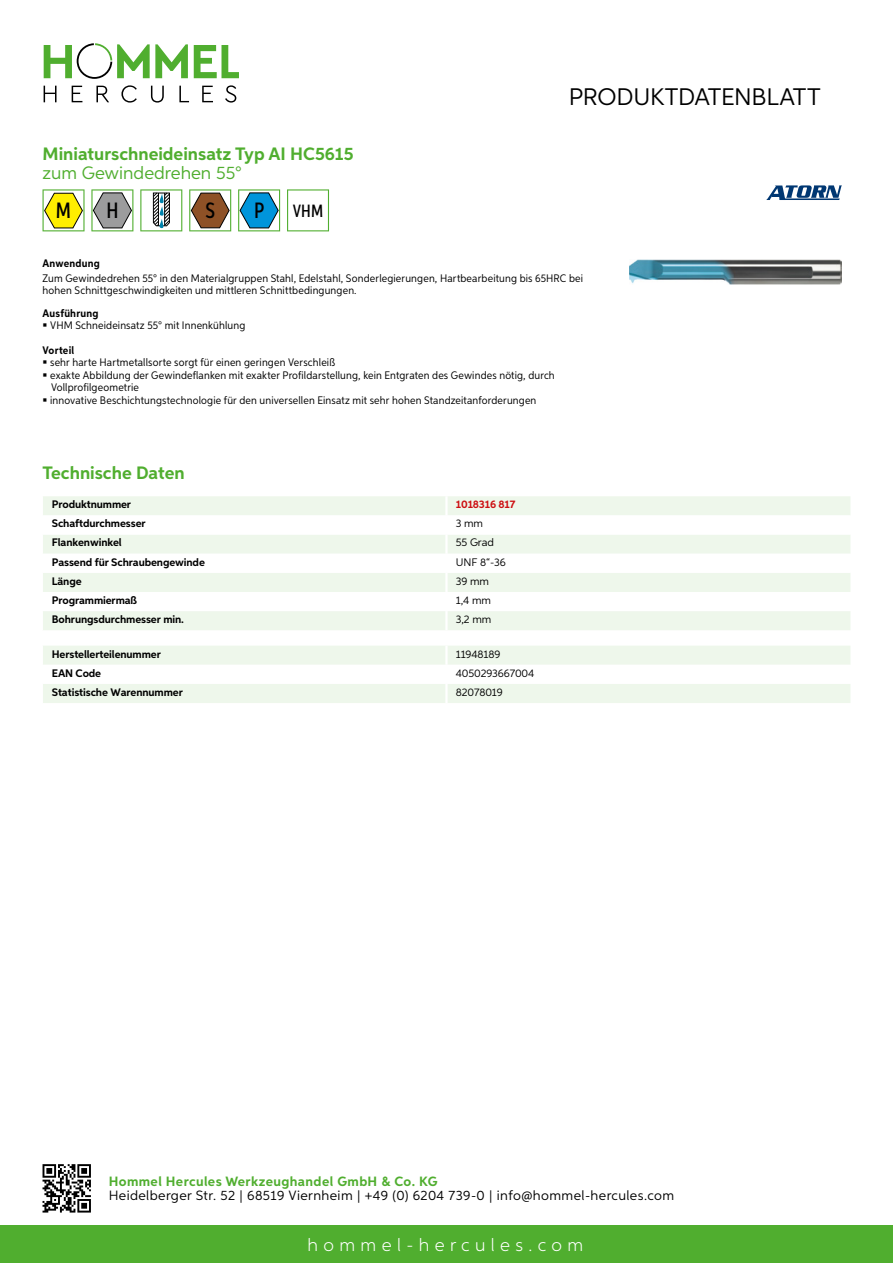
<style>
.page{position:relative;width:893px;height:1263px;background:#fff}
.page>*{position:absolute;margin:0;border:0;box-sizing:border-box;transform-origin:0 0}
.t1{font:24px "Aspira";letter-spacing:-.01em;color:#000}
.t2{font:500 22.2px "Aspira XX Nar";color:#000}
.t3{font:700 18px "Aspira";color:#50ae2f}
.t4{font:300 18px "Aspira";letter-spacing:.3em;color:#fff}
.t5{font:18px "Aspira";color:#50ae2f}
.t6{font:500 17.85px "Aspira XX Nar";color:#000}
.t7{font:13.5px "Aspira";letter-spacing:.03em;color:#000}
.t8{font:700 13.5px "Aspira";letter-spacing:.03em;color:#50ae2f}
.t9{font:10.95px/12.5px "Aspira Nar";letter-spacing:.015em;color:#000}
.t10{font:700 10.95px "Aspira";letter-spacing:-.01em;color:#000}
.t11{font:10.95px "Aspira";letter-spacing:-.01em;color:#000}
.t12{font:700 10.95px "Aspira Nar";letter-spacing:.02em;color:#000}
.t13{font:700 10.95px "Aspira";letter-spacing:-.01em;color:#cd1013}
</style>
<div class="page">
<div style="left:0;top:1226px;width:893px;height:37px;background:#50ae2f"></div>
<svg style="left:43px;top:1164px;width:48px;height:48px"></svg>
<svg style="left:194px;top:45px;width:45px;height:33px"></svg>
<svg style="left:44px;top:43px;width:144px;height:36px"></svg>
<svg style="left:44px;top:86px;width:13px;height:16px"></svg>
<svg style="left:72px;top:86px;width:10px;height:16px"></svg>
<svg style="left:96px;top:86px;width:13px;height:16px"></svg>
<svg style="left:121px;top:85px;width:16px;height:18px"></svg>
<svg style="left:151px;top:86px;width:13px;height:17px"></svg>
<svg style="left:179px;top:86px;width:10px;height:16px"></svg>
<svg style="left:202px;top:86px;width:11px;height:16px"></svg>
<svg style="left:225px;top:85px;width:11px;height:18px"></svg>
<div style="left:43px;top:496px;width:807px;height:134px;background:#eef7eb"></div>
<svg style="left:43px;top:515px;width:807px;height:96px"></svg>
<hr style="left:445px;top:496px;width:3px;height:19px;background:#fff">
<hr style="left:445px;top:515px;width:3px;height:20px;background:#fff">
<hr style="left:445px;top:535px;width:3px;height:19px;background:#fff">
<hr style="left:445px;top:554px;width:3px;height:19px;background:#fff">
<hr style="left:445px;top:573px;width:3px;height:19px;background:#fff">
<hr style="left:445px;top:592px;width:3px;height:19px;background:#fff">
<hr style="left:445px;top:611px;width:3px;height:19px;background:#fff">
<svg style="left:43px;top:646px;width:807px;height:57px"></svg>
<hr style="left:445px;top:684px;width:3px;height:19px;background:#fff">
<svg style="left:43px;top:189px;width:42px;height:42px"></svg>
<svg style="left:91px;top:189px;width:42px;height:42px"></svg>
<svg style="left:140px;top:189px;width:42px;height:42px"></svg>
<svg style="left:189px;top:189px;width:42px;height:42px"></svg>
<svg style="left:238px;top:189px;width:42px;height:42px"></svg>
<svg style="left:287px;top:189px;width:42px;height:42px"></svg>
<img style="left:629px;top:259px;width:213px;height:26px">
<svg style="left:766px;top:185px;width:76px;height:15px"></svg>
<h3 class="t3" style="left:43px;top:142px;width:313px">Miniaturschneideinsatz Typ AI HC5615</h3>
<h3 class="t5" style="left:43px;top:162px;width:201px">zum Gewindedrehen 55°</h3>
<h2 class="t2" style="left:56px;top:197px;width:17px">M</h2>
<h2 class="t2" style="left:106px;top:197px;width:14px">H</h2>
<h2 class="t2" style="left:205px;top:197px;width:11px">S</h2>
<h2 class="t2" style="left:254px;top:197px;width:12px">P</h2>
<h3 class="t6" style="left:293px;top:200px;width:32px">VHM</h3>
<h1 class="t1" style="left:569px;top:82px;width:253px">Produktdatenblatt</h1>
<p class="t12" style="left:43px;top:257px;width:59px">Anwendung</p>
<p class="t9" style="left:43px;top:273px;width:542px;line-height:12px">Zum Gewindedrehen 55° in den Materialgruppen Stahl, Edelstahl, Sonderlegierungen, Hartbearbeitung bis 65HRC bei hohen Schnittgeschwindigkeiten und mittleren Schnittbedingungen.</p>
<p class="t12" style="left:43px;top:306px;width:58px">Ausführung</p>
<p class="t9" style="left:50px;top:319px;width:197px">VHM Schneideinsatz 55° mit Innenkühlung</p>
<p class="t12" style="left:43px;top:343px;width:33px">Vorteil</p>
<p class="t9" style="left:50px;top:356px;width:506px">sehr harte Hartmetallsorte sorgt für einen geringen Verschleiß<br>exakte Abbildung der Gewindeflanken mit exakter Profildarstellung, kein Entgraten des Gewindes nötig, durch Vollprofilgeometrie<br>innovative Beschichtungstechnologie für den universellen Einsatz mit sehr hohen Standzeitanforderungen</p>
<h3 class="t3" style="left:43px;top:462px;width:144px">Technische Daten</h3>
<p class="t10" style="left:52px;top:498px;width:81px">Produktnummer</p>
<p class="t13" style="left:456px;top:498px;width:61px">1018316 817</p>
<p class="t10" style="left:52px;top:517px;width:95px">Schaftdurchmesser</p>
<p class="t11" style="left:456px;top:517px;width:29px">3 mm</p>
<p class="t10" style="left:52px;top:536px;width:71px">Flankenwinkel</p>
<p class="t11" style="left:456px;top:536px;width:40px">55 Grad</p>
<p class="t10" style="left:52px;top:555px;width:155px">Passend für Schraubengewinde</p>
<p class="t11" style="left:456px;top:555px;width:51px">UN F 8“-36</p>
<p class="t10" style="left:52px;top:574px;width:31px">Länge</p>
<p class="t11" style="left:456px;top:574px;width:35px">39 mm</p>
<p class="t10" style="left:52px;top:593px;width:87px">Programmiermaß</p>
<p class="t11" style="left:456px;top:593px;width:37px">1,4 mm</p>
<p class="t10" style="left:52px;top:612px;width:134px">Bohrungsdurchmesser min.</p>
<p class="t11" style="left:456px;top:613px;width:37px">3,2 mm</p>
<p class="t10" style="left:52px;top:647px;width:111px">Herstellerteilenummer</p>
<p class="t11" style="left:456px;top:647px;width:46px">11948189</p>
<p class="t10" style="left:52px;top:666px;width:51px">EAN Code</p>
<p class="t11" style="left:456px;top:666px;width:80px">4050293667004</p>
<p class="t10" style="left:52px;top:685px;width:132px">Statistische Warennummer</p>
<p class="t11" style="left:456px;top:685px;width:48px">82078019</p>
<p class="t8" style="left:109px;top:1172px;width:330px">Hommel Hercules Werkzeughandel GmbH &amp; Co. KG</p>
<p class="t7" style="left:109px;top:1187px;width:567px">Heidelberger Str. 52 | 68519 Viernheim | +49 (0) 6204 739-0 | info@hommel-hercules.com</p>
<h3 class="t4" style="left:307px;top:1234px;width:277px">hommel-hercules.com</h3>
</div>
